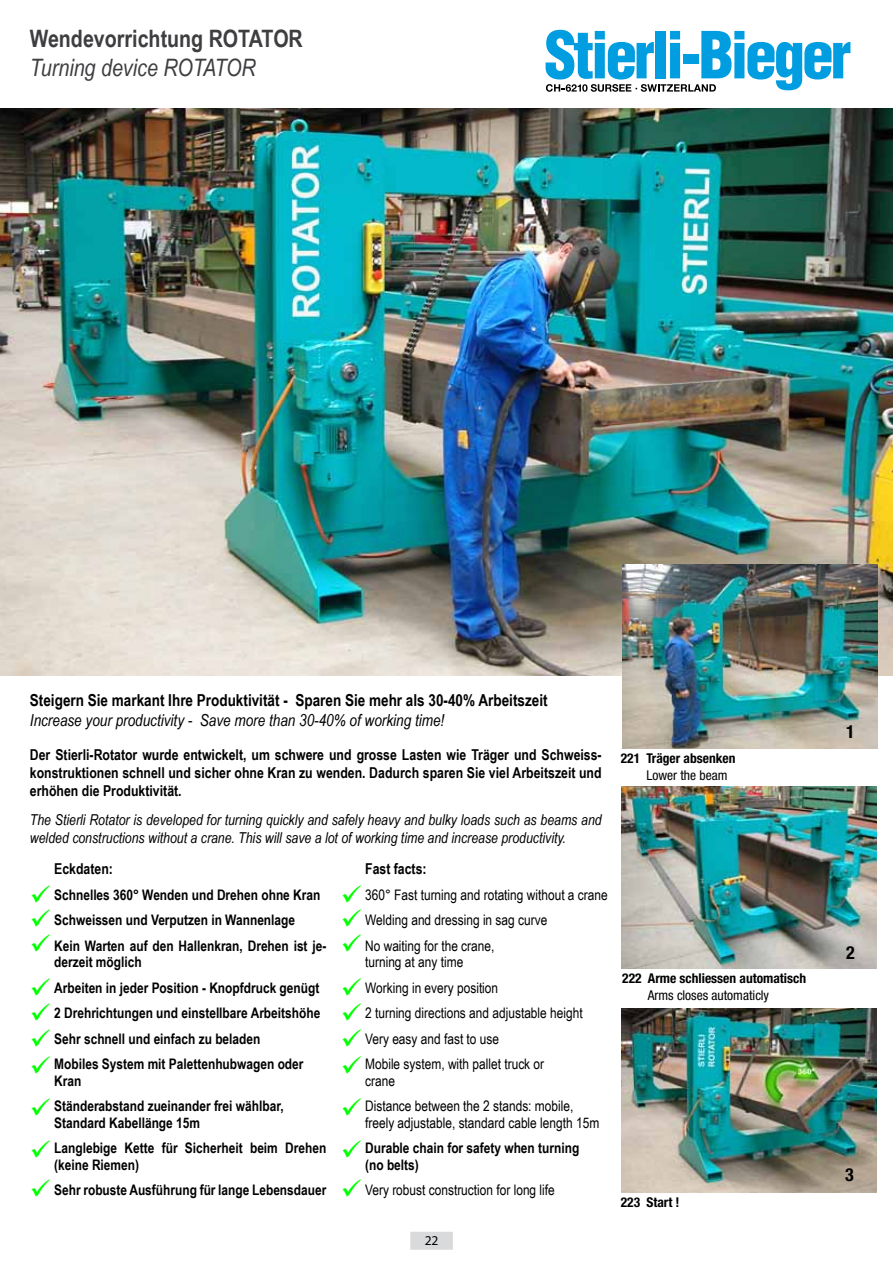
<style>
.page{position:relative;width:893px;height:1263px;background:#fff}
.page>*{position:absolute;margin:0;border:0;box-sizing:border-box;transform-origin:0 0}
.t1{font:27px/26px "Wingdings";color:#0f0;text-align:justify}
.t2{font:700 24px "Arial Narrow";color:#3e3d40}
.t3{font:italic 24px "Arial Narrow";color:#3e3d40}
.t4{font:700 condensed 18px "Helvetica Neue LT Std";color:#000}
.t5{font:700 16.5px "Arial Narrow";color:#000}
.t6{font:italic 16.5px "Arial Narrow";color:#000}
.t7{font:700 15px/18px "Arial Narrow";color:#000;text-align:justify}
.t8{font:italic 15px/18px "Arial Narrow";color:#000}
.t9{font:700 14.55px/25.5px "Arial Narrow";color:#000}
.t10{font:14.55px/25.5px "Arial Narrow";color:#000}
.t11{font:700 condensed 13.5px "Helvetica Neue LT Std";color:#000}
.t12{font:condensed 13.5px "Helvetica Neue LT Std";color:#000}
.t13{font:13.5px "Myriad Pro";color:#000}
</style>
<div class="page">
<div style="left:410px;top:1232px;width:43px;height:18px;background:#d9dadb"></div>
<img style="left:0;top:108px;width:893px;height:567px">
<img style="left:622px;top:565px;width:255px;height:183px">
<img style="left:622px;top:786px;width:255px;height:183px">
<img style="left:622px;top:1009px;width:254px;height:183px">
<svg style="left:546px;top:30px;width:304px;height:62px"></svg>
<h2 class="t2" style="left:30px;top:21px;width:275px">Wendevorrichtung ROTATOR</h2>
<h2 class="t3" style="left:30px;top:51px;width:227px">Turning device ROTATOR</h2>
<p class="t5" style="left:30px;top:688px;width:519px">Steigern Sie markant Ihre Produktivität - Sparen Sie mehr als 30-40% Arbeitszeit</p>
<p class="t6" style="left:30px;top:709px;width:416px">Increase your productivity - Save more than 30-40% of working time!</p>
<p class="t7" style="left:30px;top:745px;width:573px">Der Stierli-Rotator wurde entwickelt, um schwere und grosse Lasten wie Träger und Schweiss&shy;konstruktionen schnell und sicher ohne Kran zu wenden. Dadurch sparen Sie viel Arbeitszeit und erhöhen die Produktivität.</p>
<p class="t8" style="left:30px;top:811px;width:573px">The Stierli Rotator is developed for turning quickly and safely heavy and bulky loads such as beams and welded constructions without a crane. This will save a lot of working time and increase productivity.</p>
<p class="t7" style="left:54px;top:859px;width:60px">Eckdaten:</p>
<p class="t9" style="left:54px;top:881px;width:274px">Schnelles 360° Wenden und Drehen ohne Kran<br>Schweissen und Verputzen in Wannenlage<br>Kein Warten auf den Hallenkran, Drehen ist je-</p>
<p class="t9" style="left:54px;top:948px;width:268px">derzeit möglich<br>Arbeiten in jeder Position - Knopfdruck genügt 2 Drehrichtungen und einstellbare Arbeitshöhe Sehr schnell und einfach zu beladen<br>Mobiles System mit Palettenhubwagen oder</p>
<p class="t9" style="left:54px;top:1067px;width:231px">Kran<br>Ständerabstand zueinander frei wählbar,</p>
<p class="t9" style="left:54px;top:1109px;width:274px">Standard Kabellänge 15m<br>Langlebige Kette für Sicherheit beim Drehen</p>
<p class="t9" style="left:54px;top:1151px;width:274px">(keine Riemen)<br>Sehr robuste Ausführung für lange Lebensdauer</p>
<p class="t7" style="left:365px;top:859px;width:63px">Fast facts:</p>
<p class="t10" style="left:365px;top:881px;width:244px">360° Fast turning and rotating without a crane<br>Welding and dressing in sag curve<br>No waiting for the crane,</p>
<p class="t10" style="left:365px;top:949px;width:219px">turning at any time<br>Working in every position<br>2 turning directions and adjustable height<br>Very easy and fast to use<br>Mobile system, with pallet truck or</p>
<p class="t10" style="left:365px;top:1067px;width:210px">crane<br>Distance between the 2 stands: mobile,</p>
<p class="t10" style="left:365px;top:1109px;width:236px">freely adjustable, standard cable length 15m</p>
<p class="t9" style="left:365px;top:1139px;width:216px;line-height:16.5px">Durable chain for safety when turning (no belts)</p>
<p class="t10" style="left:365px;top:1177px;width:191px">Very robust construction for long life</p>
<h1 class="t1" style="left:30px;top:884px;width:23px;line-height:24.8px">✓ ✓ ✓</h1>
<h1 class="t1" style="left:30px;top:977px;width:23px">✓ ✓ ✓ ✓</h1>
<h1 class="t1" style="left:341px;top:884px;width:23px;line-height:24.8px">✓ ✓ ✓</h1>
<h1 class="t1" style="left:341px;top:977px;width:23px">✓ ✓ ✓ ✓</h1>
<p class="t13" style="left:425px;top:1232px;width:15px">22</p>
<p class="t11" style="left:621px;top:750px;width:116px">221 Träger absenken</p>
<p class="t12" style="left:646px;top:767px;width:83px">Lower the beam</p>
<p class="t11" style="left:622px;top:970px;width:185px">222 Arme schliessen automatisch</p>
<p class="t12" style="left:648px;top:987px;width:123px">Arms closes automaticly</p>
<p class="t11" style="left:621px;top:1194px;width:60px">223 Start !</p>
<p class="t4" style="left:846px;top:721px;width:10px">1</p>
<p class="t4" style="left:846px;top:941px;width:10px">2</p>
<p class="t4" style="left:845px;top:1163px;width:10px">3</p>
</div>
